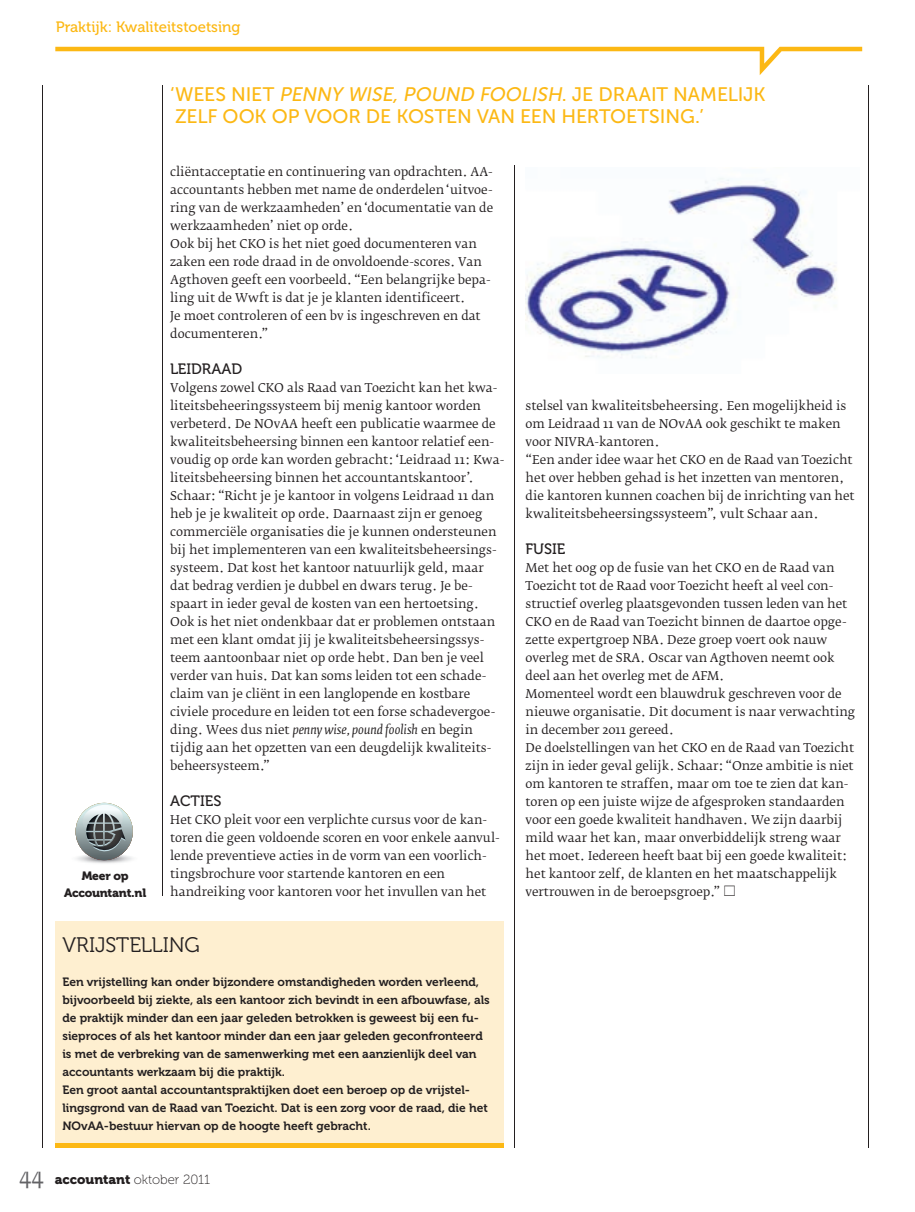
<style>
.page{position:relative;width:915px;height:1212px;background:#fff}
.page>*{position:absolute;margin:0;border:0;box-sizing:border-box;transform-origin:0 0}
.t1{font:21px "Museo 300";letter-spacing:-.01em;color:#231f20}
.t2{font:19.5px/22.5px "Museo Sans 500";letter-spacing:-.005em;color:#fcb814}
.t3{font:15px "Museo 500";color:#fcb814}
.t4{font:15px "Museo 500";color:#231f20}
.t5{font:13.2px "Museo 100";letter-spacing:-.01em;color:#231f20}
.t6{font:12px/18px "Fedra Serif B Std";color:#231f20}
.t7{font:12px/18px "Museo 700";color:#231f20}
.t8{font:12px/16.5px "Museo 900";letter-spacing:-.02em;color:#231f20;text-align:center}
.s1{font-style:italic}
.s2{font-family:"Fedra Serif B Std";font-size:22.5px;color:#636366}
.s3{font-family:"Museo 900"}
</style>
<div class="page">
<hr style="left:867px;top:86px;width:1px;height:1062px;background:#231f20">
<hr style="left:43px;top:86px;width:1px;height:1062px;background:#231f20">
<hr style="left:514px;top:166px;width:1px;height:982px;background:#231f20">
<hr style="left:162px;top:86px;width:1px;height:810px;background:#231f20">
<svg style="left:55px;top:47px;width:806px;height:28px"></svg>
<img style="left:525px;top:178px;width:312px;height:180px">
<div style="left:55px;top:921px;width:449px;height:225px;background:#feefd0"></div>
<hr style="left:55px;top:1144px;width:449px;height:4px;background:#fcb814">
<img style="left:76px;top:855px;width:57px;height:8px">
<svg style="left:76px;top:803px;width:57px;height:57px"></svg>
<svg style="left:81px;top:805px;width:44px;height:51px"></svg>
<p class="t3" style="left:56px;top:19px;width:186px">praktijk: kwaliteitstoetsing</p>
<h2 class="t2" style="left:170px;top:83px;width:596px">‘ WEES NIET <span class="s1">PENNY WISE, POUND FOOLISH</span>. JE DRAAIT NAMELIJK<br>ZELF OOK OP VOOR DE KOSTEN VAN EEN HERTOETSING.’</h2>
<p class="t6" style="left:170px;top:163px;width:324px">cliëntacceptatie en continuering van opdrachten. AA&shy;accountants hebben met name de onderdelen ‘uitvoe&shy;ring van de werkzaamheden’ en ‘documentatie van de werkzaamheden’ niet op orde.<br>Ook bij het CKO is het niet goed documenteren van zaken een rode draad in de onvoldoende-scores. Van Agthoven geeft een voorbeeld. “Een belangrijke bepa&shy;ling uit de Wwft is dat je je klanten identificeert.<br>Je moet controleren of een bv is ingeschreven en dat documenteren.”</p>
<p class="t4" style="left:170px;top:361px;width:73px">leidraad</p>
<p class="t6" style="left:170px;top:379px;width:335px">Volgens zowel CKO als Raad van Toezicht kan het kwa&shy;liteitsbeheeringssysteem bij menig kantoor worden verbeterd. De NOvAA heeft een publicatie waarmee de kwaliteitsbeheersing binnen een kantoor relatief een&shy;voudig op orde kan worden gebracht: ‘Leidraad 11: Kwa&shy;liteitsbeheersing binnen het accountantskantoor’.<br>Schaar: “Richt je je kantoor in volgens Leidraad 11 dan heb je je kwaliteit op orde. Daarnaast zijn er genoeg commerciële organisaties die je kunnen ondersteunen bij het implementeren van een kwaliteitsbeheersings&shy;systeem. Dat kost het kantoor natuurlijk geld, maar dat bedrag verdien je dubbel en dwars terug. Je be&shy;spaart in ieder geval de kosten van een hertoetsing.<br>Ook is het niet ondenkbaar dat er problemen ontstaan met een klant omdat jij je kwaliteitsbeheersingssys&shy;teem aantoonbaar niet op orde hebt. Dan ben je veel verder van huis. Dat kan soms leiden tot een schade&shy;claim van je cliënt in een langlopende en kostbare civiele procedure en leiden tot een forse schadevergoe&shy;ding. Wees dus niet <span class="s1">penny wise, pound foolish</span> en begin tijdig aan het opzetten van een deugdelijk kwaliteits&shy;beheersysteem.”</p>
<p class="t4" style="left:170px;top:793px;width:53px">aCties</p>
<p class="t6" style="left:170px;top:811px;width:331px">Het CKO pleit voor een verplichte cursus voor de kan&shy;toren die geen voldoende scoren en voor enkele aanvul&shy;lende preventieve acties in de vorm van een voorlich&shy;tingsbrochure voor startende kantoren en een handreiking voor kantoren voor het invullen van het</p>
<h1 class="t1" style="left:62px;top:933px;width:139px">VRIjSTELLING</h1>
<p class="t7" style="left:62px;top:973px;width:429px">Een vrijstelling kan onder bijzondere omstandigheden worden verleend, bijvoorbeeld bij ziekte, als een kantoor zich bevindt in een afbouwfase, als de praktijk minder dan een jaar geleden betrokken is geweest bij een fu&shy;sieproces of als het kantoor minder dan een jaar geleden geconfronteerd is met de verbreking van de samenwerking met een aanzienlijk deel van accountants werkzaam bij die praktijk.<br>Een groot aantal accountantspraktijken doet een beroep op de vrijstel&shy;lingsgrond van de Raad van Toezicht. Dat is een zorg voor de raad, die het NOvAA-bestuur hiervan op de hoogte heeft gebracht.</p>
<p class="t8" style="left:64px;top:868px;width:84px">Meer op<br>Accountant.nl</p>
<p class="t5" style="left:19px;top:1172px;width:192px"><span class="s2">44</span> <span class="s3">accountant</span> oktober 2011</p>
<p class="t6" style="left:525px;top:397px;width:330px">stelsel van kwaliteitsbeheersing. Een mogelijkheid is om Leidraad 11 van de NOvAA ook geschikt te maken voor NIVRA-kantoren.<br>“Een ander idee waar het CKO en de Raad van Toezicht het over hebben gehad is het inzetten van mentoren, die kantoren kunnen coachen bij de inrichting van het kwaliteitsbeheersingssysteem”, vult Schaar aan.</p>
<p class="t4" style="left:525px;top:541px;width:41px">fusie</p>
<p class="t6" style="left:525px;top:559px;width:331px">Met het oog op de fusie van het CKO en de Raad van Toezicht tot de Raad voor Toezicht heeft al veel con&shy;structief overleg plaatsgevonden tussen leden van het CKO en de Raad van Toezicht binnen de daartoe opge&shy;zette expertgroep NBA. Deze groep voert ook nauw overleg met de SRA. Oscar van Agthoven neemt ook deel aan het overleg met de AFM.<br>Momenteel wordt een blauwdruk geschreven voor de nieuwe organisatie. Dit document is naar verwachting in december 2011 gereed.<br>De doelstellingen van het CKO en de Raad van Toezicht zijn in ieder geval gelijk. Schaar: “Onze ambitie is niet om kantoren te straffen, maar om toe te zien dat kan&shy;toren op een juiste wijze de afgesproken standaarden voor een goede kwaliteit handhaven. We zijn daarbij mild waar het kan, maar onverbiddelijk streng waar het moet. Iedereen heeft baat bij een goede kwaliteit: het kantoor zelf, de klanten en het maatschappelijk vertrouwen in de beroepsgroep.”</p>
</div>
